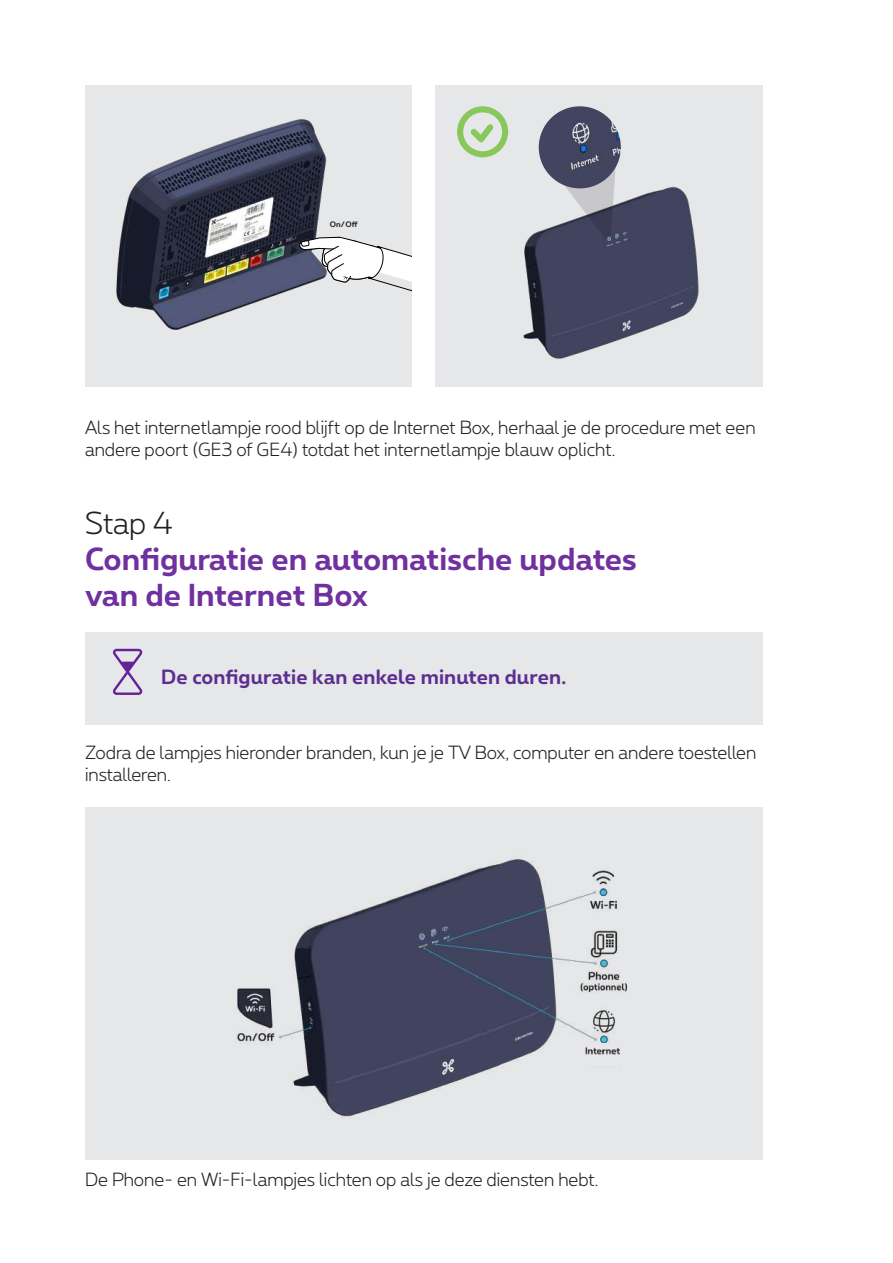
<style>
.page{position:relative;width:893px;height:1263px;background:#fff}
.page>*{position:absolute;margin:0;border:0;box-sizing:border-box;transform-origin:0 0}
.t1{font:700 30px/36px "Proximus";color:#7030a0}
.t2{font:300 30px "Proximus";color:#231f20}
.t3{font:700 19.5px "Proximus";letter-spacing:.005em;color:#5c2e91}
.t4{font:300 18px/21.6px "Proximus";color:#231f20}
.t5{font:700 7.5px "Proximus";color:#231f20}
</style>
<div class="page">
<div style="left:85px;top:85px;width:677px;height:301px;background:#e6e7e9"></div>
<img style="left:116px;top:119px;width:225px;height:211px">
<img style="left:523px;top:186px;width:176px;height:173px">
<svg style="left:541px;top:161px;width:76px;height:78px"></svg>
<img style="left:539px;top:106px;width:82px;height:82px;border-radius:41px">
<svg style="left:294px;top:237px;width:118px;height:82px"></svg>
<svg style="left:457px;top:106px;width:51px;height:51px"></svg>
<div style="left:85px;top:632px;width:677px;height:93px;background:#e6e7e9"></div>
<svg style="left:113px;top:649px;width:29px;height:46px"></svg>
<div style="left:85px;top:806px;width:677px;height:353px;background:#e6e7e9"></div>
<img style="left:237px;top:859px;width:391px;height:259px">
<div style="left:575px;top:1043px;width:57px;height:23px;background:#e6e7e9"></div>
<img style="left:585px;top:1046px;width:35px;height:9px">
<div style="left:412px;top:81px;width:23px;height:311px;background:#fff"></div>
<p class="t5" style="left:330px;top:219px;width:30px">On/Off</p>
<p class="t4" style="left:85px;top:416px;width:672px">Als het internetlampje rood blijft op de Internet Box, herhaal je de procedure met een andere poort (GE3 of GE4) totdat het internetlampje blauw oplicht.</p>
<h1 class="t2" style="left:85px;top:503px;width:89px">Stap 4</h1>
<h1 class="t1" style="left:85px;top:539px;width:553px">Configuratie en automatische updates van de Internet Box</h1>
<p class="t3" style="left:161px;top:663px;width:407px">De configuratie kan enkele minuten duren.</p>
<p class="t4" style="left:85px;top:741px;width:673px">Zodra de lampjes hieronder branden, kun je je TV Box, computer en andere toestellen installeren.</p>
<p class="t4" style="left:85px;top:1167px;width:515px">De Phone- en Wi-Fi-lampjes lichten op als je deze diensten hebt.</p>
</div>
